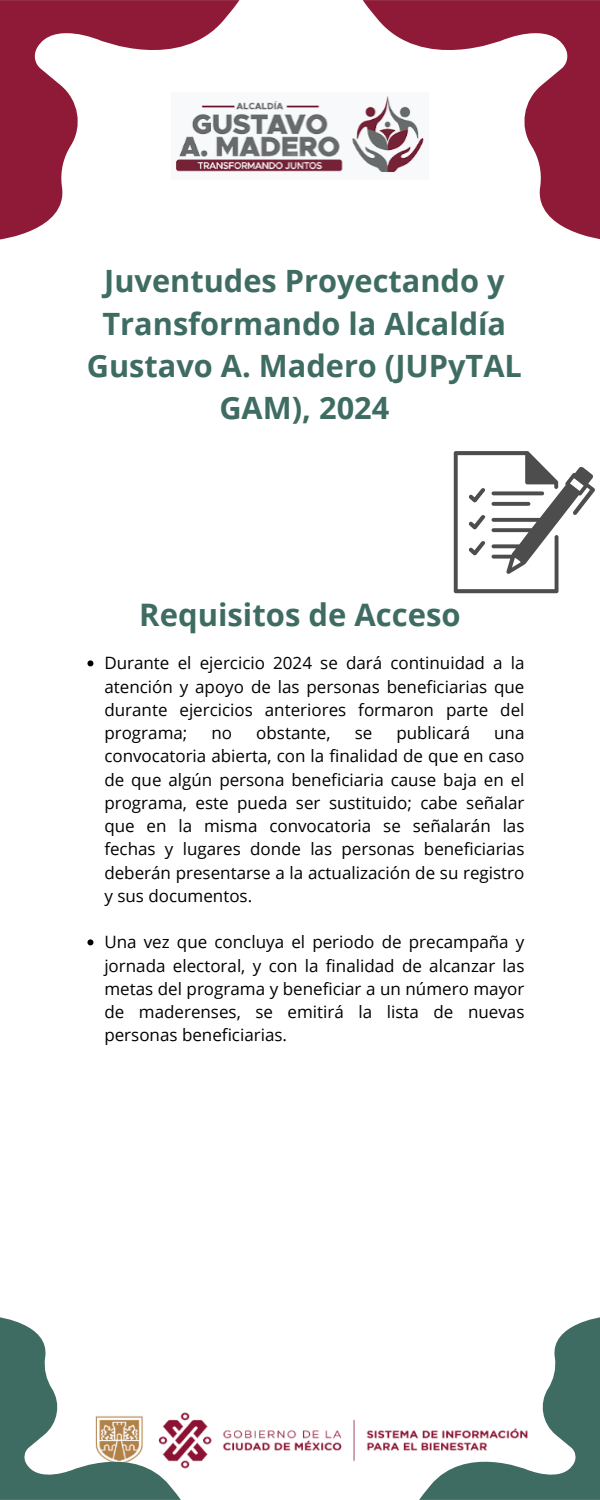
<style>
.page{position:relative;width:600px;height:1500px;background:#fff}
.page>*{position:absolute;margin:0;border:0;box-sizing:border-box;transform-origin:0 0}
.t1{font:700 31px "Open Sans";color:#3f6c62}
.t2{font:700 30.7px/42.4px "Open Sans";color:#3f6c62;text-align:center}
.t3{font:17px/23.2px "Open Sans";color:#000;text-align:justify}
</style>
<div class="page">
<img style="left:181px;top:1412px;width:238px;height:57px">
<svg style="left:0;top:1317px;width:181px;height:183px"></svg>
<svg style="left:419px;top:1317px;width:181px;height:183px"></svg>
<svg style="left:87px;top:660px;width:6px;height:6px"></svg>
<svg style="left:87px;top:939px;width:6px;height:6px"></svg>
<img style="left:240px;top:101px;width:122px;height:71px">
<svg style="left:362px;top:0;width:238px;height:239px"></svg>
<svg style="left:454px;top:451px;width:141px;height:142px"></svg>
<svg style="left:0;top:0;width:240px;height:239px"></svg>
<h1 class="t2" style="left:87px;top:259px;width:437px">Juventudes Proyectando y<br>Transformando la Alcaldía<br>Gustavo A. Madero (JUPyTAL<br>GAM), 2024</h1>
<p class="t1" style="left:139px;top:593px;width:323px">Requisitos de Acceso</p>
<p class="t3" style="left:104px;top:651px;width:422px">Durante el ejercicio 2024 se dará continuidad a la atención y apoyo de las personas beneficiarias que durante ejercicios anteriores formaron parte del programa;</p>
<p class="t3" style="left:212px;top:721px;width:22px">no</p>
<p class="t3" style="left:256px;top:721px;width:76px">obstante,</p>
<p class="t3" style="left:355px;top:721px;width:19px">se</p>
<p class="t3" style="left:396px;top:721px;width:75px">publicará</p>
<p class="t3" style="left:104px;top:721px;width:422px;text-indent:390px">una convocatoria abierta, con la finalidad de que en caso de que algún persona beneficiaria cause baja en el programa, este pueda ser sustituido; cabe señalar que en la misma convocatoria se señalarán las fechas y lugares donde las personas beneficiarias deberán presentarse a la actualización de su registro y sus documentos.</p>
<h1 class="t3" style="left:104px;top:930px;width:422px">Una vez que concluya el periodo de precampaña y jornada electoral, y con la finalidad de alcanzar las metas del programa y beneficiar a un número mayor de maderenses, se emitirá la lista de nuevas personas beneficiarias.</h1>
</div>
